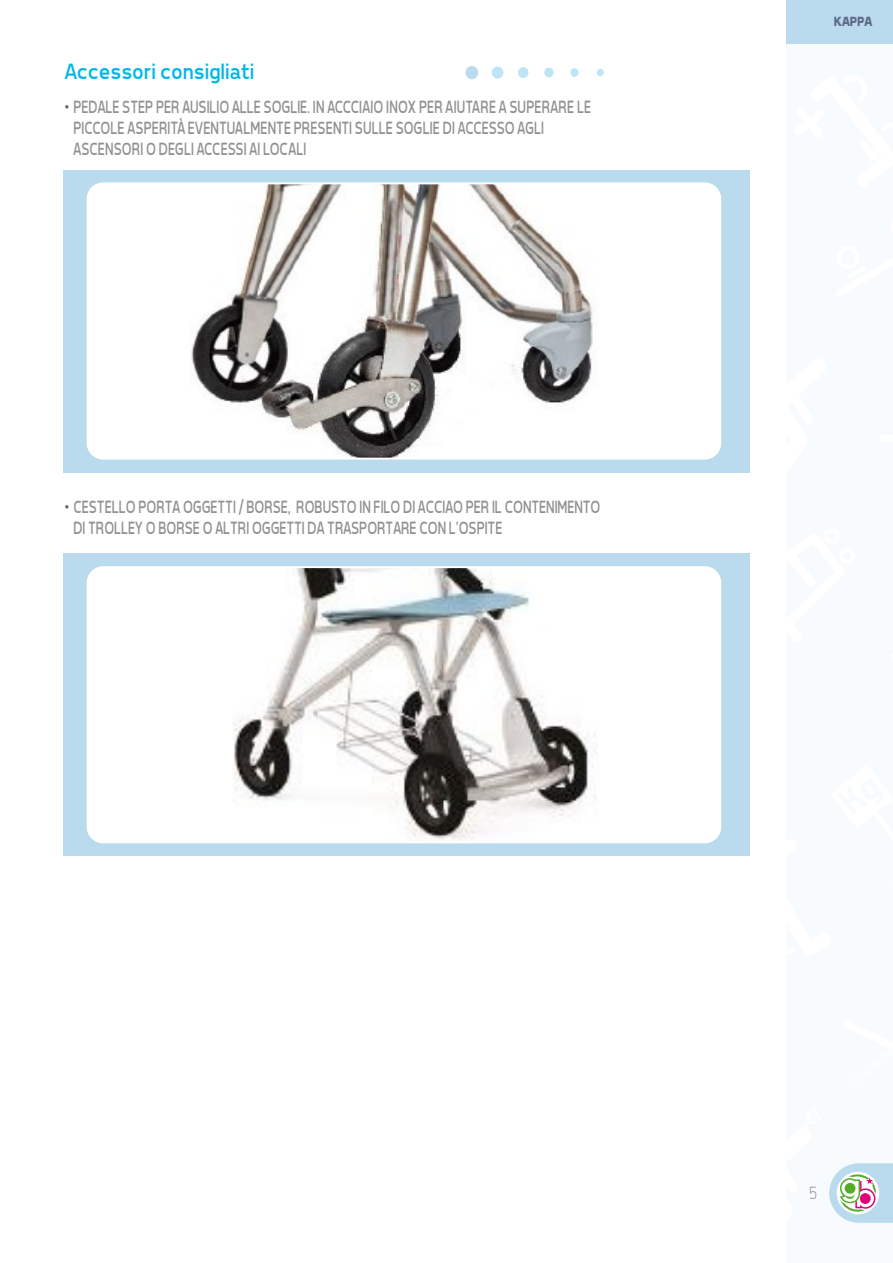
<style>
.page{position:relative;width:893px;height:1263px;background:#fff}
.page>*{position:absolute;margin:0;border:0;box-sizing:border-box;transform-origin:0 0}
.t1{font:22.5px "Tepeno Sans";color:#00b6e8}
.t2{font:18px/21px "Tepeno Sans";color:#8f9092;scale:.8 1}
.t3{font:300 18px "Tepeno Sans";color:#989191;scale:.9 1}
.t4{font:700 13.5px "Tepeno Sans";letter-spacing:-.02em;color:#5f6b89}
.s1{font-weight:300;color:#646567}
</style>
<div class="page">
<div style="left:787px;top:0;width:106px;height:1263px;background:#f8fbfd"></div>
<div style="left:787px;top:0;width:106px;height:44px;background:#badaed"></div>
<svg style="left:829px;top:1163px;width:64px;height:60px"></svg>
<div style="left:597px;top:69px;width:7px;height:7px;background:#bde4f7;border-radius:50%"></div>
<div style="left:570px;top:68px;width:9px;height:9px;background:#bde4f7;border-radius:50%"></div>
<div style="left:544px;top:68px;width:10px;height:9px;background:#bde4f7;border-radius:50%"></div>
<div style="left:518px;top:67px;width:10px;height:11px;background:#bde4f7;border-radius:50%"></div>
<div style="left:492px;top:66px;width:11px;height:13px;background:#bde4f7;border-radius:50%"></div>
<div style="left:465px;top:66px;width:13px;height:13px;background:#badaed;border-radius:50%"></div>
<div style="left:64px;top:170px;width:686px;height:302px;background:#badaed"></div>
<div style="left:88px;top:183px;width:632px;height:276px;background:#fff;border-radius:16px"></div>
<img style="left:191px;top:185px;width:402px;height:272px">
<div style="left:87px;top:182px;width:634px;height:278px;border:2px solid #fff;border-radius:16px"></div>
<div style="left:64px;top:554px;width:686px;height:302px;background:#badaed"></div>
<div style="left:88px;top:567px;width:632px;height:275px;background:#fff;border-radius:16px"></div>
<img style="left:233px;top:569px;width:364px;height:271px">
<div style="left:87px;top:566px;width:634px;height:277px;border:2px solid #fff;border-radius:16px"></div>
<p class="t1" style="left:64px;top:58px;width:191px">Accessori consigliati</p>
<p class="t2" style="left:73px;top:96px;width:649px;text-indent:-9px"><span class="s1">•</span> PEDALE STEP PER AUSILIO ALLE SOGLIE. IN ACCCIAIO INOX PER AIUTARE A SUPERARE LE<br>PICCOLE ASPERITÀ EVENTUALMENTE PRESENTI SULLE SOGLIE DI ACCESSO AGLI<br>ASCENSORI O DEGLI ACCESSI AI LOCALI</p>
<p class="t2" style="left:73px;top:496px;width:660px;text-indent:-9px"><span class="s1">•</span> CESTELLO PORTA OGGETTI / BORSE, ROBUSTO IN FILO DI ACCIAO PER IL CONTENIMENTO<br>DI TROLLEY O BORSE O ALTRI OGGETTI DA TRASPORTARE CON L’OSPITE</p>
<p class="t4" style="left:833px;top:13px;width:40px">KAPPA</p>
<p class="t3" style="left:808px;top:1182px;width:10px">5</p>
</div>
